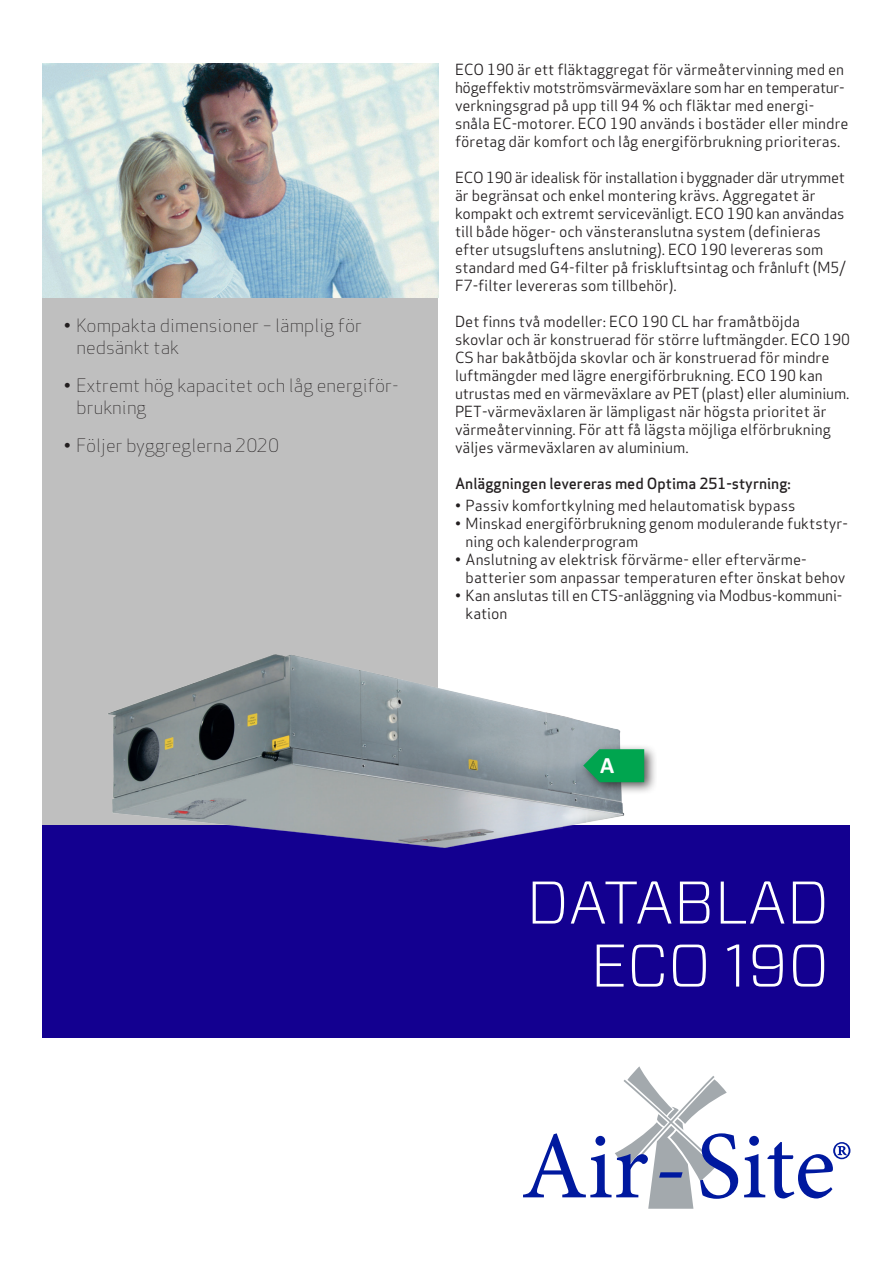
<style>
.page{position:relative;width:893px;height:1263px;background:#fff}
.page>*{position:absolute;margin:0;border:0;box-sizing:border-box;transform-origin:0 0}
.Hvid_stor_overskrift{font:300 60px "Vitesse Sans";color:#fff}
.t1{font:700 23.4px "Calibri";color:#fff}
.t2{font:300 18px/21.6px "Apex Sans";color:#231f20}
.Brødtekst_-_Apex_boo{font:15px/18px "Apex Sans";color:#231f20}
.Brødtekst_-_Apex_boo-2{font:500 15px "Apex Sans";color:#231f20}
</style>
<div class="page">
<div style="left:43px;top:297px;width:395px;height:528px;background:#bfbfbf"></div>
<img style="left:43px;top:64px;width:395px;height:233px">
<div style="left:43px;top:825px;width:807px;height:212px;background:#130090"></div>
<svg style="left:523px;top:1066px;width:215px;height:143px"></svg>
<svg style="left:744px;top:1136px;width:106px;height:62px"></svg>
<img style="left:108px;top:654px;width:517px;height:194px">
<div style="left:578px;top:743px;width:79px;height:52px;background:#231f20;opacity:.75"></div>
<svg style="left:583px;top:749px;width:61px;height:33px;background:#13a25a"></svg>
<p class="t2" style="left:77px;top:314px;width:287px;text-indent:-13px">• Kompakta dimensioner – lämplig för nedsänkt tak</p>
<p class="t2" style="left:77px;top:375px;width:324px;text-indent:-13px">• Extremt hög kapacitet och låg energiför&shy;brukning</p>
<p class="t2" style="left:64px;top:435px;width:217px">• Följer byggreglerna 2020</p>
<p class="Brødtekst_-_Apex_boo" style="left:455px;top:59px;width:395px">ECO 190 är ett fläktaggregat för värmeåtervinning med en högeffektiv motströmsvärmeväxlare som har en temperatur&shy;verkningsgrad på upp till 94 % och fläktar med energi&shy;snåla EC-motorer. ECO 190 används i bostäder eller mindre företag där komfort och låg energiförbrukning prioriteras.</p>
<p class="Brødtekst_-_Apex_boo" style="left:455px;top:167px;width:392px">ECO 190 är idealisk för installation i byggnader där utrymmet är begränsat och enkel montering krävs. Aggregatet är kompakt och extremt servicevänligt. ECO 190 kan användas till både höger- och vänsteranslutna system (definieras efter utsugsluftens anslutning). ECO 190 levereras som standard med G4-filter på friskluftsintag och frånluft (M5/ F7-filter levereras som tillbehör).</p>
<p class="Brødtekst_-_Apex_boo" style="left:455px;top:311px;width:397px">Det finns två modeller: ECO 190 CL har framåtböjda skovlar och är konstruerad för större luftmängder. ECO 190<br>CS har bakåtböjda skovlar och är konstruerad för mindre luftmängder med lägre energiförbrukning. ECO 190 kan utrustas med en värmeväxlare av PET (plast) eller aluminium.<br>PET-värmeväxlaren är lämpligast när högsta prioritet är värmeåtervinning. För att få lägsta möjliga elförbrukning väljes värmeväxlaren av aluminium.</p>
<p class="Brødtekst_-_Apex_boo-2" style="left:455px;top:470px;width:337px">Anläggningen levereras med Optima 251-styrning:</p>
<p class="Brødtekst_-_Apex_boo" style="left:455px;top:495px;width:342px">• Passiv komfortkylning med helautomatisk bypass</p>
<p class="Brødtekst_-_Apex_boo" style="left:466px;top:513px;width:384px;text-indent:-11px">• Minskad energiförbrukning genom modulerande fuktstyr&shy;ning och kalenderprogram</p>
<p class="Brødtekst_-_Apex_boo" style="left:466px;top:549px;width:381px;text-indent:-11px">• Anslutning av elektrisk förvärme- eller eftervärme&shy;batterier som anpassar temperaturen efter önskat behov</p>
<p class="Brødtekst_-_Apex_boo" style="left:466px;top:585px;width:378px;text-indent:-11px">• Kan anslutas till en CTS-anläggning via Modbus-kommuni&shy;kation</p>
<p class="t1" style="left:600px;top:750px;width:16px">A</p>
<p class="Hvid_stor_overskrift" style="left:526px;top:861px;width:304px">DATABLAD</p>
<p class="Hvid_stor_overskrift" style="left:590px;top:924px;width:240px">ECO 190</p>
</div>
